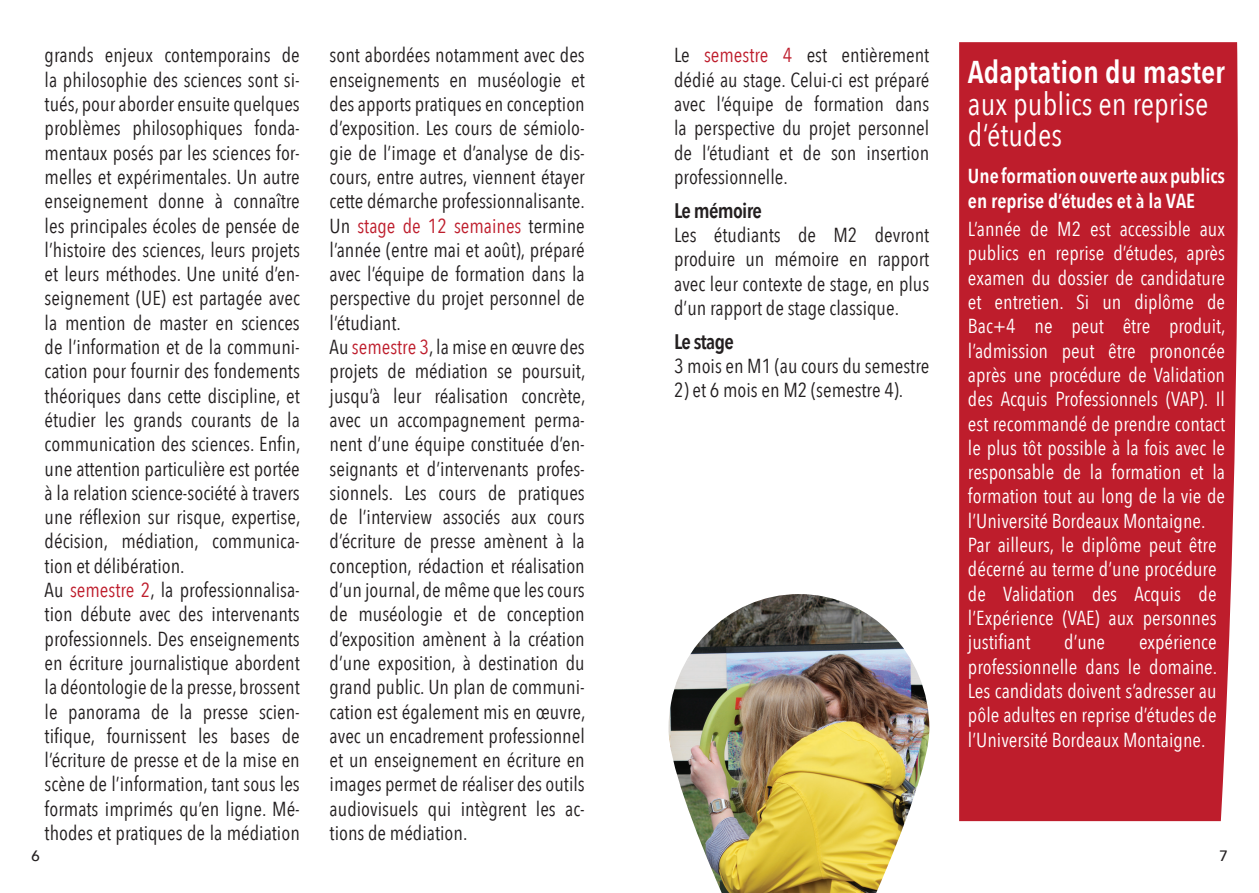
<style>
.page{position:relative;width:1259px;height:893px;background:#fff}
.page>*{position:absolute;margin:0;border:0;box-sizing:border-box;transform-origin:0 0}
.t1{font:31.5px/31.5px "Avenir Next Condensed";color:#fff}
.t2{font:600 31.5px "Avenir Next Condensed";color:#fff}
.t3{font:600 21px "Avenir Next Condensed";letter-spacing:-.03em;color:#231f20}
.t4{font:20.25px/24.3px "Avenir Next Condensed";color:#231f20}
.t5{font:20.25px/24.3px "Avenir Next Condensed";color:#fff}
.t6{font:600 20.25px/24.3px "Avenir Next Condensed";color:#fff}
.t7{font:500 15px "Avenir Next";color:#231f20}
.s1{color:#be1d2c}
</style>
<div class="page">
<div style="left:959px;top:42px;width:279px;height:779px;background:#be1d2c"></div>
<img style="left:668px;top:594px;width:261px;height:299px">
<p class="t4" style="left:45px;top:42px;width:257px">grands enjeux contemporains de la philosophie des sciences sont si&shy;tués, pour aborder ensuite quelques problèmes philosophiques fonda&shy;mentaux posés par les sciences for&shy;melles et expérimentales. Un autre enseignement donne à connaître les principales écoles de pensée de l’histoire des sciences, leurs projets et leurs méthodes. Une unité d’en&shy;seignement (UE) est partagée avec la mention de master en sciences de l’information et de la communi&shy;cation pour fournir des fondements théoriques dans cette discipline, et étudier les grands courants de la communication des sciences. Enfin, une attention particulière est portée à la relation science-société à travers une réflexion sur risque, expertise, décision, médiation, communica&shy;tion et délibération.<br>Au <span class="s1">semestre 2</span>, la professionnalisa&shy;tion débute avec des intervenants professionnels. Des enseignements en écriture journalistique abordent la déontologie de la presse, brossent le panorama de la presse scien&shy;tifique, fournissent les bases de l’écriture de presse et de la mise en scène de l’information, tant sous les formats imprimés qu’en ligne. Mé&shy;thodes et pratiques de la médiation</p>
<p class="t4" style="left:330px;top:42px;width:257px">sont abordées notamment avec des enseignements en muséologie et des apports pratiques en conception d’exposition. Les cours de sémiolo&shy;gie de l’image et d’analyse de dis&shy;cours, entre autres, viennent étayer cette démarche professionnalisante.<br>Un <span class="s1">stage de 12 semaines</span> termine l’année (entre mai et août), préparé avec l’équipe de formation dans la perspective du projet personnel de l’étudiant.<br>Au <span class="s1">semestre 3</span>, la mise en œuvre des projets de médiation se poursuit, jusqu’à leur réalisation concrète, avec un accompagnement perma&shy;nent d’une équipe constituée d’en&shy;seignants et d’intervenants profes&shy;sionnels. Les cours de pratiques de l’interview associés aux cours d’écriture de presse amènent à la conception, rédaction et réalisation d’un journal, de même que les cours de muséologie et de conception d’exposition amènent à la création d’une exposition, à destination du grand public. Un plan de communi&shy;cation est également mis en œuvre, avec un encadrement professionnel et un enseignement en écriture en images permet de réaliser des outils audiovisuels qui intègrent les ac&shy;tions de médiation.</p>
<p class="t4" style="left:674px;top:42px;width:257px;text-align:justify">Le <span class="s1">semestre 4</span> est entièrement dédié au stage. Celui-ci est préparé avec l’équipe de formation dans la perspective du projet personnel de l’étudiant et de son insertion professionnelle.</p>
<p class="t3" style="left:674px;top:192px;width:89px">Le mémoire</p>
<p class="t4" style="left:674px;top:222px;width:257px;text-align:justify">Les étudiants de M2 devront produire un mémoire en rapport avec leur contexte de stage, en plus d’un rapport de stage classique.</p>
<p class="t3" style="left:674px;top:323px;width:61px">Le stage</p>
<p class="t4" style="left:674px;top:352px;width:257px">3 mois en M1 (au cours du semestre</p>
<p class="t4" style="left:674px;top:376px;width:231px">2) et 6 mois en M2 (semestre 4).</p>
<h1 class="t2" style="left:968px;top:45px;width:258px">Adaptation du master</h1>
<h1 class="t1" style="left:968px;top:86px;width:242px">aux publics en reprise d‘études</h1>
<p class="t6" style="left:968px;top:163px;width:259px">Une formation ouverte aux publics en reprise d’études et à la VAE</p>
<p class="t5" style="left:968px;top:216px;width:259px">L’année de M2 est accessible aux publics en reprise d’études, après examen du dossier de candidature et entretien. Si un diplôme de<br>Bac+4 ne peut être produit, l’admission peut être prononcée après une procédure de Validation des Acquis Professionnels (VAP). Il est recommandé de prendre contact le plus tôt possible à la fois avec le responsable de la formation et la formation tout au long de la vie de l’Université Bordeaux Montaigne.<br>Par ailleurs, le diplôme peut être décerné au terme d’une procédure de Validation des Acquis de l’Expérience (VAE) aux personnes justifiant</p>
<p class="t5" style="left:1064px;top:629px;width:42px">d’une</p>
<p class="t5" style="left:968px;top:629px;width:251px;text-align:justify;text-indent:171px">expérience professionnelle dans le domaine.<br>Les candidats doivent s’adresser au pôle adultes en reprise d’études de l’Université Bordeaux Montaigne.</p>
<p class="t7" style="left:31px;top:843px;width:10px">6</p>
<p class="t7" style="left:1219px;top:843px;width:10px">7</p>
</div>
